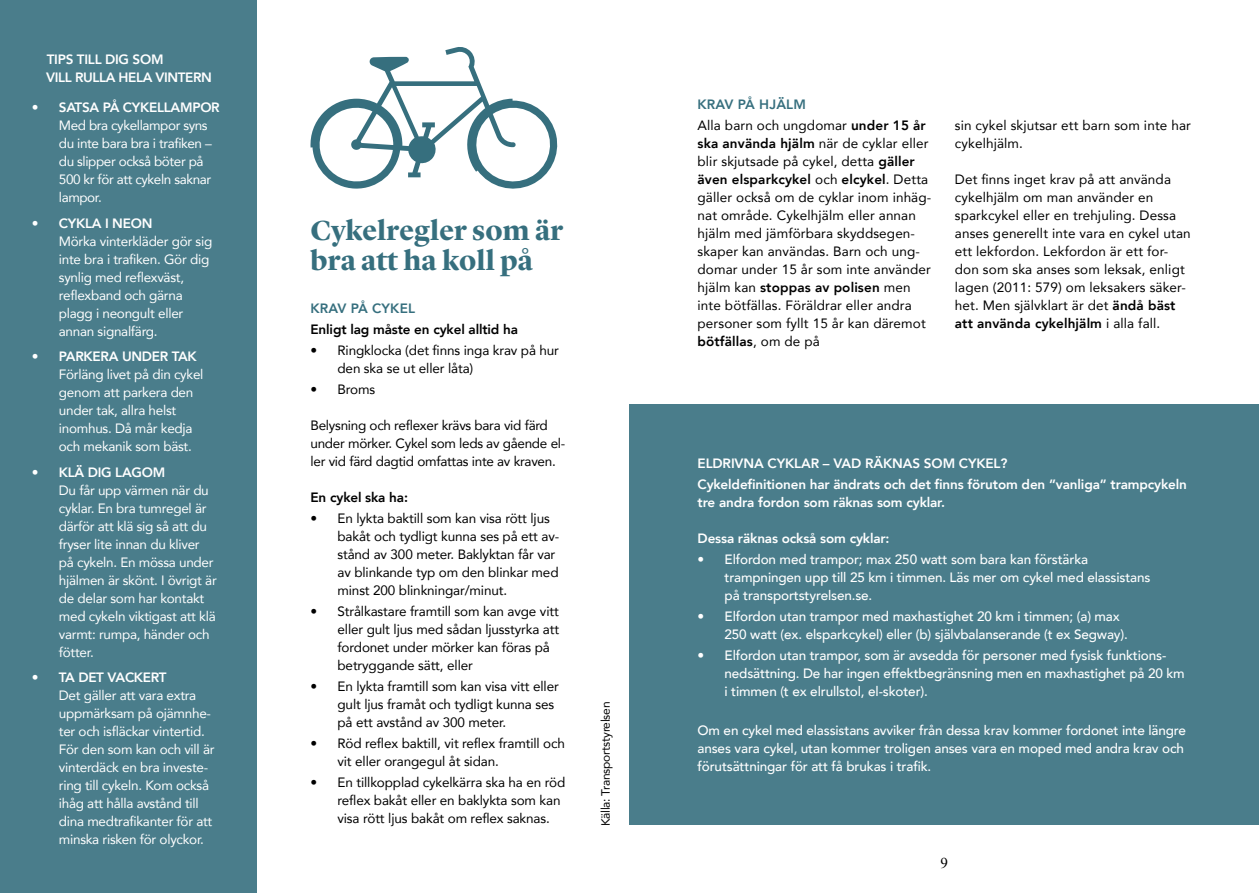
<style>
.page{position:relative;width:1259px;height:893px;background:#fff}
.page>*{position:absolute;margin:0;border:0;box-sizing:border-box;transform-origin:0 0}
.t1{font:700 28.5px/30px "Lyon Display";letter-spacing:.005em;color:#366f7e}
.t2{font:15px "Times New Roman";color:#000}
.t3{font:13.5px/18px "Avenir";letter-spacing:-.02em;color:#fff}
.t4{font:13.5px/18px "Avenir";letter-spacing:.01em;color:#000}
.t5{font:13.5px/18px "Avenir";letter-spacing:-.01em;color:#000}
.t6{font:500 13.5px/18px "Avenir";letter-spacing:-.01em;color:#fff}
.t7{font:800 13.5px/21px "Avenir";letter-spacing:-.01em;color:#fff}
.t8{font:800 13.5px "Avenir";letter-spacing:-.01em;color:#000}
.t9{font:800 13.5px/18px "Avenir";letter-spacing:-.03em;color:#fff}
.t10{font:800 13.5px "Avenir";letter-spacing:.01em;color:#366f7e}
.t11{font:12px "Avenir";letter-spacing:-.02em;color:#000}
.s1{font-weight:800;color:#366f7e}
.s2{font-weight:800}
</style>
<div class="page">
<div style="left:629px;top:404px;width:630px;height:421px;background:#4a7d8b"></div>
<div style="left:0;top:0;width:257px;height:893px;background:#4a7d8b"></div>
<svg style="left:310px;top:47px;width:248px;height:142px"></svg>
<p class="t9" style="left:46px;top:51px;width:167px">TIPS TILL DIG SOM<br>VILL RULLA HELA VINTERN</p>
<p class="t7" style="left:32px;top:97px;width:189px">• SATSA PÅ CYKELLAMPOR</p>
<p class="t3" style="left:59px;top:116px;width:154px">Med bra cykellampor syns du inte bara bra i trafiken – du slipper också böter på<br>500 kr för att cykeln saknar lampor.</p>
<p class="t7" style="left:32px;top:213px;width:122px">• CYKLA I NEON</p>
<p class="t3" style="left:59px;top:232px;width:155px">Mörka vinterkläder gör sig inte bra i trafiken. Gör dig synlig med reflexväst, reflexband och gärna plagg i neongult eller annan signalfärg.</p>
<p class="t7" style="left:32px;top:346px;width:166px">• PARKERA UNDER TAK</p>
<p class="t3" style="left:59px;top:365px;width:146px">Förläng livet på din cykel genom att parkera den under tak, allra helst inomhus. Då mår kedja och mekanik som bäst.</p>
<p class="t7" style="left:32px;top:461px;width:135px">• KLÄ DIG LAGOM</p>
<p class="t3" style="left:59px;top:481px;width:159px">Du får upp värmen när du cyklar. En bra tumregel är därför att klä sig så att du fryser lite innan du kliver på cykeln. En mössa under hjälmen är skönt. I övrigt är de delar som har kontakt med cykeln viktigast att klä varmt: rumpa, händer och fötter.</p>
<p class="t7" style="left:32px;top:667px;width:136px">• TA DET VACKERT</p>
<p class="t3" style="left:59px;top:686px;width:157px">Det gäller att vara extra uppmärksam på ojämnhe&shy;ter och isfläckar vintertid.<br>För den som kan och vill är vinterdäck en bra investe&shy;ring till cykeln. Kom också ihåg att hålla avstånd till dina medtrafikanter för att minska risken för olyckor.</p>
<h1 class="t1" style="left:310px;top:213px;width:254px">Cykelregler som är bra att ha koll på</h1>
<p class="t10" style="left:310px;top:298px;width:106px">KRAV PÅ CYKEL</p>
<p class="t8" style="left:310px;top:319px;width:209px">Enligt lag måste en cykel alltid ha</p>
<p class="t5" style="left:337px;top:341px;width:223px;text-indent:-27px">• Ringklocka (det finns inga krav på hur den ska se ut eller låta)</p>
<p class="t5" style="left:310px;top:380px;width:66px">• Broms</p>
<p class="t5" style="left:310px;top:416px;width:256px">Belysning och reflexer krävs bara vid färd under mörker. Cykel som leds av gående el&shy;ler vid färd dagtid omfattas inte av kraven.</p>
<p class="t8" style="left:310px;top:487px;width:99px">En cykel ska ha:</p>
<p class="t5" style="left:337px;top:509px;width:223px;text-indent:-27px">• En lykta baktill som kan visa rött ljus bakåt och tydligt kunna ses på ett av&shy;stånd av 300 meter. Baklyktan får var av blinkande typ om den blinkar med minst 200 blinkningar/minut.</p>
<p class="t5" style="left:337px;top:602px;width:223px;text-indent:-27px">• Strålkastare framtill som kan avge vitt eller gult ljus med sådan ljusstyrka att fordonet under mörker kan föras på betryggande sätt, eller</p>
<p class="t5" style="left:337px;top:677px;width:223px;text-indent:-27px">• En lykta framtill som kan visa vitt eller gult ljus framåt och tydligt kunna ses på ett avstånd av 300 meter.</p>
<p class="t5" style="left:337px;top:734px;width:229px;text-indent:-27px">• Röd reflex baktill, vit reflex framtill och vit eller orangegul åt sidan.</p>
<p class="t5" style="left:337px;top:773px;width:229px;text-indent:-27px">• En tillkopplad cykelkärra ska ha en röd reflex bakåt eller en baklykta som kan visa rött ljus bakåt om reflex saknas.</p>
<p class="t11" style="left:596px;top:826px;width:126px;rotate:-90deg">Källa: Transportstyrelsen</p>
<p class="t4" style="left:697px;top:94px;width:230px;line-height:21px"><span class="s1">KRAV PÅ HJÄLM<br></span>Alla barn och ungdomar <span class="s2">under 15 år</span></p>
<p class="t4" style="left:697px;top:134px;width:235px"><span class="s2">ska använda hjälm</span> när de cyklar eller blir skjutsade på cykel, detta <span class="s2">gäller även elsparkcykel</span> och <span class="s2">elcykel</span>. Detta gäller också om de cyklar inom inhäg&shy;nat område. Cykelhjälm eller annan hjälm med jämförbara skyddsegen&shy;skaper kan användas. Barn och ung&shy;domar under 15 år som inte använder hjälm kan <span class="s2">stoppas av polisen</span> men inte bötfällas. Föräldrar eller andra personer som fyllt 15 år kan däremot <span class="s2">bötfällas</span>, om de på</p>
<p class="t4" style="left:955px;top:116px;width:237px">sin cykel skjutsar ett barn som inte har cykelhjälm.</p>
<p class="t4" style="left:955px;top:170px;width:237px">Det finns inget krav på att använda cykelhjälm om man använder en sparkcykel eller en trehjuling. Dessa anses generellt inte vara en cykel utan ett lekfordon. Lekfordon är ett for&shy;don som ska anses som leksak, enligt lagen (2011: 579) om leksakers säker&shy;het. Men självklart är det <span class="s2">ändå bäst att använda cykelhjälm</span> i alla fall.</p>
<p class="t7" style="left:697px;top:453px;width:491px">ELDRIVNA CYKLAR – VAD RÄKNAS SOM CYKEL?<br>Cykeldefinitionen har ändrats och det finns förutom den ”vanliga” trampcykeln</p>
<p class="t7" style="left:697px;top:492px;width:249px">tre andra fordon som räknas som cyklar.</p>
<p class="t7" style="left:697px;top:528px;width:194px">Dessa räknas också som cyklar:</p>
<p class="t6" style="left:724px;top:550px;width:427px;text-indent:-27px">• Elfordon med trampor; max 250 watt som bara kan förstärka trampningen upp till 25 km i timmen. Läs mer om cykel med elassistans på transportstyrelsen.se.</p>
<p class="t6" style="left:724px;top:607px;width:405px;text-indent:-27px">• Elfordon utan trampor med maxhastighet 20 km i timmen; (a) max<br>250 watt (ex. elsparkcykel) eller (b) självbalanserande (t ex Segway).</p>
<p class="t6" style="left:724px;top:646px;width:462px;text-indent:-27px">• Elfordon utan trampor, som är avsedda för personer med fysisk funktions&shy;nedsättning. De har ingen effektbegränsning men en maxhastighet på 20 km i timmen (t ex elrullstol, el-skoter).</p>
<p class="t6" style="left:697px;top:721px;width:490px">Om en cykel med elassistans avviker från dessa krav kommer fordonet inte längre anses vara cykel, utan kommer troligen anses vara en moped med andra krav och förutsättningar för att få brukas i trafik.</p>
<p class="t2" style="left:940px;top:852px;width:9px">9</p>
</div>
